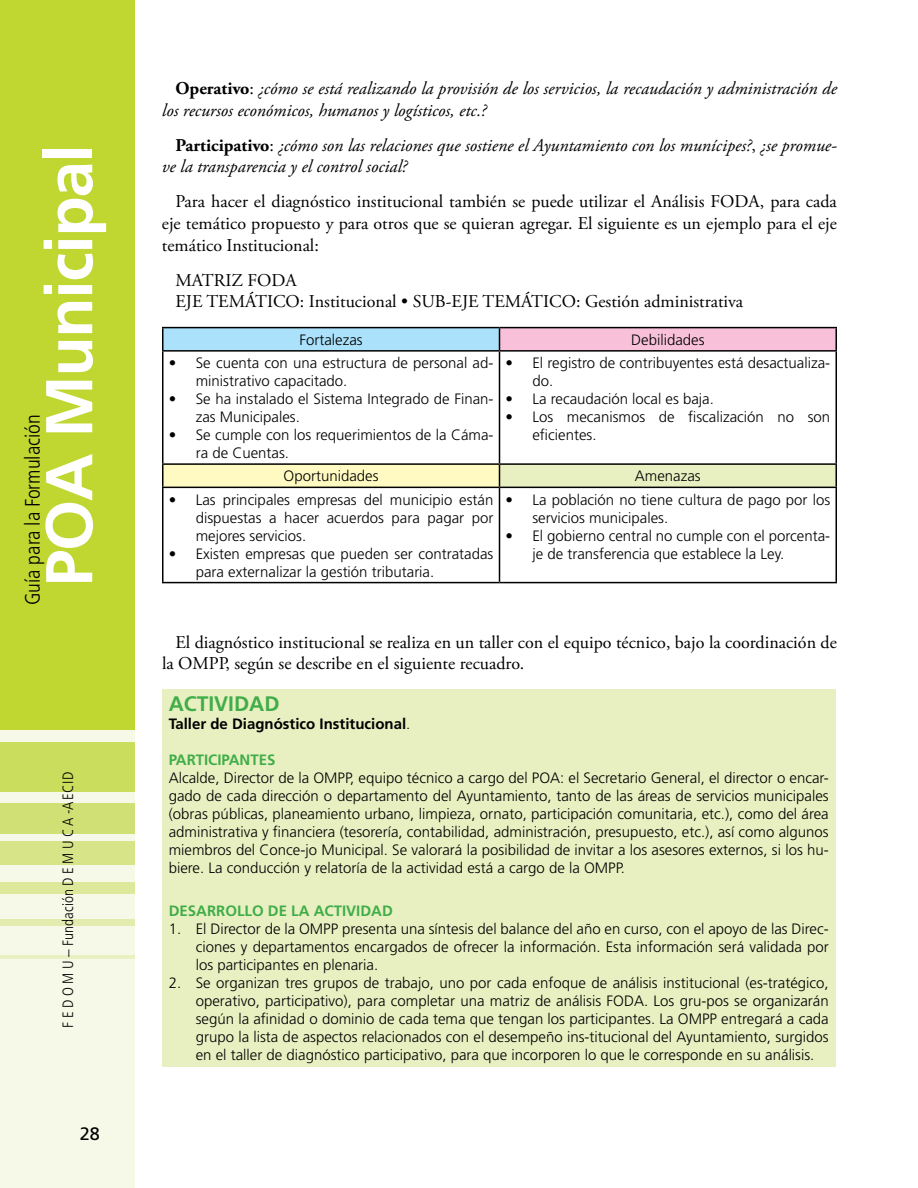
<style>
.page{position:relative;width:918px;height:1188px;background:#fff}
.page>*{position:absolute;margin:0;border:0;box-sizing:border-box;transform-origin:0 0}
.t1{font:700 66px "Frutiger LT Std";letter-spacing:-.02em;color:#fff}
.t2{font:300 condensed 21px "Frutiger LT Std";color:#000}
.t3{font:700 21px "Frutiger LT Std";color:#41ad49}
.t4{font:18px/21.6px "Adobe Garamond Pro";color:#000}
.t5{font:italic 18px/21.6px "Adobe Garamond Pro";color:#000}
.t6{font:18px "Frutiger LT Std";color:#000}
.t7{font:300 15px/18px "Frutiger LT Std";color:#000}
.t8{font:700 15px "Frutiger LT Std";letter-spacing:.465em;color:#41ad49}
.t9{font:700 15px "Frutiger LT Std";color:#000}
.t10{font:300 condensed 15px "Frutiger LT Std";color:#000}
.s1{font-weight:700;font-style:normal}
.s2{font-style:normal}
.s3{font-weight:300}
</style>
<div class="page">
<div style="left:0;top:0;width:135px;height:730px;background:#bfd730"></div>
<div style="left:0;top:730px;width:135px;height:458px;background:#f6f9e8"></div>
<div style="left:0;top:804px;width:135px;height:30px;background:#d1e074"></div>
<div style="left:0;top:742px;width:135px;height:50px;background:#cbdd5d"></div>
<div style="left:0;top:842px;width:135px;height:23px;background:#d7e488"></div>
<div style="left:0;top:882px;width:135px;height:12px;background:#dde89a"></div>
<div style="left:0;top:919px;width:135px;height:7px;background:#e3ecae"></div>
<hr style="left:0;top:955px;width:135px;height:3px;background:#e9f0c2">
<div style="left:163px;top:328px;width:337px;height:23px;background:#abe1fa"></div>
<div style="left:500px;top:328px;width:336px;height:23px;background:#f8c1d9"></div>
<div style="left:163px;top:464px;width:337px;height:23px;background:#fffac2"></div>
<div style="left:500px;top:464px;width:336px;height:23px;background:#e8f0c1"></div>
<hr style="left:162px;top:327px;width:338px;height:1px;background:#000">
<hr style="left:162px;top:328px;width:2px;height:22px;background:#000">
<hr style="left:500px;top:327px;width:337px;height:1px;background:#000">
<svg style="left:499px;top:328px;width:1px;height:22px"></svg>
<svg style="left:836px;top:328px;width:1px;height:22px"></svg>
<hr style="left:162px;top:350px;width:338px;height:2px;background:#000">
<hr style="left:162px;top:352px;width:2px;height:111px;background:#000">
<hr style="left:500px;top:350px;width:337px;height:2px;background:#000">
<hr style="left:499px;top:352px;width:1px;height:111px;background:#000">
<hr style="left:836px;top:352px;width:1px;height:111px;background:#000">
<hr style="left:162px;top:463px;width:338px;height:2px;background:#000">
<hr style="left:162px;top:465px;width:2px;height:22px;background:#000">
<hr style="left:500px;top:463px;width:337px;height:2px;background:#000">
<svg style="left:499px;top:465px;width:1px;height:22px"></svg>
<svg style="left:836px;top:465px;width:1px;height:22px"></svg>
<hr style="left:162px;top:487px;width:338px;height:1px;background:#000">
<hr style="left:162px;top:488px;width:2px;height:94px;background:#000">
<hr style="left:500px;top:487px;width:337px;height:1px;background:#000">
<hr style="left:499px;top:488px;width:1px;height:94px;background:#000">
<hr style="left:836px;top:488px;width:1px;height:94px;background:#000">
<hr style="left:162px;top:582px;width:338px;height:1px;background:#000">
<hr style="left:500px;top:582px;width:337px;height:1px;background:#000">
<div style="left:162px;top:689px;width:674px;height:378px;background:#e8f0c1"></div>
<h1 class="t1" style="left:31px;top:586px;width:444px;rotate:-90deg">POA MUNICIPAL</h1>
<h2 class="t2" style="left:21px;top:605px;width:192px;rotate:-90deg">Guía para la Formulación</h2>
<p class="t10" style="left:59px;top:1028px;width:258px;rotate:-90deg">F E D O M U – Fundación D E M U C A -AECID</p>
<p class="t6" style="left:80px;top:1123px;width:22px">28</p>
<p class="t5" style="left:162px;top:78px;width:676px;text-indent:14px"><span class="s1">Operativo</span><span class="s2">:</span> ¿cómo se está realizando la provisión de los servicios, la recaudación y administración de los recursos económicos, humanos y logísticos, etc.?</p>
<p class="t5" style="left:162px;top:135px;width:676px;text-indent:14px"><span class="s1">Participativo</span><span class="s2">:</span> ¿cómo son las relaciones que sostiene el Ayuntamiento con los munícipes?<span class="s2">,</span> ¿se promue&shy;ve la transparencia y el control social?</p>
<p class="t4" style="left:162px;top:192px;width:677px;text-align:justify;text-indent:14px">Para hacer el diagnóstico institucional también se puede utilizar el Análisis FODA, para cada eje temático propuesto y para otros que se quieran agregar. El siguiente es un ejemplo para el eje temático Institucional:</p>
<p class="t4" style="left:175px;top:270px;width:569px">MATRIZ FODA<br>EJE TEMÁTICO: Institucional • SUB-EJE TEMÁTICO: Gestión administrativa</p>
<p class="t7" style="left:299px;top:331px;width:65px">Fortalezas</p>
<p class="t7" style="left:631px;top:331px;width:75px">Debilidades</p>
<p class="t7" style="left:196px;top:354px;width:299px;text-indent:-27px">• Se cuenta con una estructura de personal ad&shy;ministrativo capacitado.</p>
<p class="t7" style="left:196px;top:390px;width:299px;text-indent:-27px">• Se ha instalado el Sistema Integrado de Finan&shy;zas Municipales.</p>
<p class="t7" style="left:196px;top:426px;width:299px;text-indent:-27px">• Se cumple con los requerimientos de la Cáma&shy;ra de Cuentas.</p>
<p class="t7" style="left:532px;top:354px;width:299px;text-indent:-27px">• El registro de contribuyentes está desactualiza&shy;do.</p>
<p class="t7" style="left:505px;top:390px;width:210px">• La recaudación local es baja.</p>
<p class="t7" style="left:532px;top:408px;width:299px;text-indent:-27px">• Los mecanismos de fiscalización no son eficientes.</p>
<p class="t7" style="left:284px;top:467px;width:97px">Oportunidades</p>
<p class="t7" style="left:635px;top:467px;width:67px">Amenazas</p>
<p class="t7" style="left:196px;top:491px;width:299px;text-align:justify;text-indent:-27px">• Las principales empresas del municipio están dispuestas a hacer acuerdos para pagar por mejores servicios.</p>
<p class="t7" style="left:196px;top:545px;width:299px;text-indent:-27px">• Existen empresas que pueden ser contratadas para externalizar la gestión tributaria.</p>
<p class="t7" style="left:532px;top:491px;width:299px;text-indent:-27px">• La población no tiene cultura de pago por los servicios municipales.</p>
<p class="t7" style="left:532px;top:527px;width:299px;text-indent:-27px">• El gobierno central no cumple con el porcenta&shy;je de transferencia que establece la Ley.</p>
<p class="t4" style="left:162px;top:632px;width:676px;text-indent:14px">El diagnóstico institucional se realiza en un taller con el equipo técnico, bajo la coordinación de la OMPP, según se describe en el siguiente recuadro.</p>
<h2 class="t3" style="left:169px;top:692px;width:112px">ACTIVIDAD</h2>
<p class="t9" style="left:169px;top:715px;width:243px">TALLER DE DIAGNÓSTICO INSTITUCIONAL<span class="s3">.</span></p>
<p class="t8" style="left:169px;top:751px;width:17px">PARTICIPANTE</p>
<p class="t8" style="left:267px;top:751px;width:10px">S</p>
<p class="t7" style="left:169px;top:769px;width:662px;text-align:justify">Alcalde, Director de la OMPP, equipo técnico a cargo del POA: el Secretario General, el director o encar&shy;gado de cada dirección o departamento del Ayuntamiento, tanto de las áreas de servicios municipales (obras públicas, planeamiento urbano, limpieza, ornato, participación comunitaria, etc.), como del área administrativa y financiera (tesorería, contabilidad, administración, presupuesto, etc.), así como algunos miembros del Conce-jo Municipal. Se valorará la posibilidad de invitar a los asesores externos, si los hu&shy;biere. La conducción y relatoría de la actividad está a cargo de la OMPP.</p>
<p class="t8" style="left:169px;top:902px;width:39px">DESARROLLO</p>
<p class="t8" style="left:268px;top:902px;width:56px">DELAACTIVIDAD</p>
<p class="t7" style="left:196px;top:920px;width:635px;text-align:justify;text-indent:-27px">1. El Director de la OMPP presenta una síntesis del balance del año en curso, con el apoyo de las Direc&shy;ciones y departamentos encargados de ofrecer la información. Esta información será validada por los participantes en plenaria.</p>
<p class="t7" style="left:196px;top:974px;width:635px;text-align:justify;text-indent:-27px">2. Se organizan tres grupos de trabajo, uno por cada enfoque de análisis institucional (es-tratégico, operativo, participativo), para completar una matriz de análisis FODA. Los gru-pos se organizarán según la afinidad o dominio de cada tema que tengan los participantes. La OMPP entregará a cada grupo la lista de aspectos relacionados con el desempeño ins-titucional del Ayuntamiento, surgidos en el taller de diagnóstico participativo, para que incorporen lo que le corresponde en su análisis.</p>
</div>
